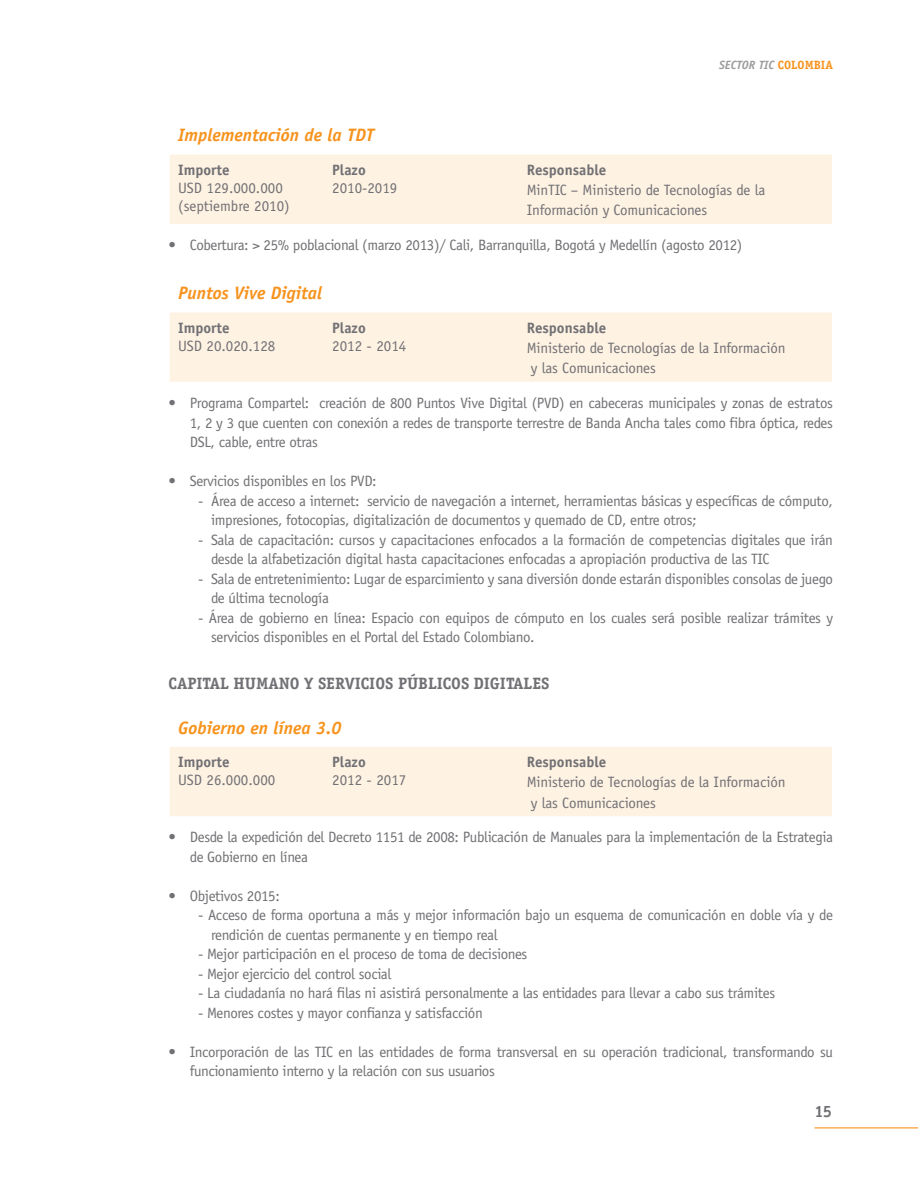
<style>
.page{position:relative;width:918px;height:1188px;background:#fff}
.page>*{position:absolute;margin:0;border:0;box-sizing:border-box;transform-origin:0 0}
.t1{font:italic 700 18px "Officina Sans";color:#f7931d}
.t2{font:700 16.5px "Officina Serif";letter-spacing:-.005em;color:#717074}
.t3{font:15px/19.5px "Officina Sans";letter-spacing:-.025em;color:#717074}
.t4{font:15px/18px "Officina Sans";color:#717074}
.t5{font:700 15px "Officina Sans";color:#717074}
.t6{font:italic 700 12px "Officina Sans";color:#9c9b9d}
.s1{font-family:"Officina Serif";font-style:normal;color:#f7931d}
</style>
<div class="page">
<hr style="left:815px;top:1127px;width:103px;height:1px;background:#f7931d">
<div style="left:170px;top:155px;width:662px;height:69px;background:#fef2e3"></div>
<div style="left:170px;top:313px;width:662px;height:69px;background:#fef2e3"></div>
<div style="left:170px;top:747px;width:662px;height:69px;background:#fef2e3"></div>
<p class="t1" style="left:178px;top:124px;width:198px">Implementación de la TDT</p>
<p class="t5" style="left:178px;top:160px;width:53px">Importe</p>
<p class="t4" style="left:178px;top:179px;width:113px">USD 129.000.000 (septiembre 2010)</p>
<p class="t5" style="left:332px;top:160px;width:35px">Plazo</p>
<p class="t4" style="left:332px;top:179px;width:67px">2010-2019</p>
<p class="t6" style="left:719px;top:58px;width:115px">Sector TIC <span class="s1">COLOMBIA</span></p>
<p class="t5" style="left:527px;top:160px;width:81px">Responsable</p>
<p class="t3" style="left:527px;top:180px;width:240px;line-height:20.2px">MinTIC – Ministerio de Tecnologías de la<br>Información y Comunicaciones</p>
<p class="t3" style="left:169px;top:235px;width:575px">• Cobertura: &gt; 25% poblacional (marzo 2013)/ Cali, Barranquilla, Bogotá y Medellín (agosto 2012)</p>
<p class="t1" style="left:178px;top:282px;width:146px">Puntos Vive Digital</p>
<p class="t5" style="left:178px;top:318px;width:53px">Importe</p>
<p class="t4" style="left:178px;top:337px;width:99px">USD 20.020.128</p>
<p class="t5" style="left:332px;top:318px;width:35px">Plazo</p>
<p class="t4" style="left:332px;top:337px;width:76px">2012 - 2014</p>
<p class="t5" style="left:527px;top:318px;width:81px">Responsable</p>
<p class="t3" style="left:527px;top:338px;width:260px;line-height:20.2px">Ministerio de Tecnologías de la Información y las Comunicaciones</p>
<p class="t3" style="left:190px;top:393px;width:645px;text-align:justify;text-indent:-21px">• Programa Compartel: creación de 800 Puntos Vive Digital (PVD) en cabeceras municipales y zonas de estratos 1, 2 y 3 que cuenten con conexión a redes de transporte terrestre de Banda Ancha tales como fibra óptica, redes DSL, cable, entre otras</p>
<p class="t3" style="left:169px;top:471px;width:210px">• Servicios disponibles en los PVD:</p>
<p class="t3" style="left:211px;top:491px;width:623px;text-indent:-13px">- Área de acceso a internet: servicio de navegación a internet, herramientas básicas y específicas de cómputo, impresiones, fotocopias, digitalización de documentos y quemado de CD, entre otros;</p>
<p class="t3" style="left:211px;top:530px;width:623px;text-indent:-13px">- Sala de capacitación: cursos y capacitaciones enfocados a la formación de competencias digitales que irán desde la alfabetización digital hasta capacitaciones enfocadas a apropiación productiva de las TIC</p>
<p class="t3" style="left:211px;top:569px;width:623px;text-indent:-13px">- Sala de entretenimiento: Lugar de esparcimiento y sana diversión donde estarán disponibles consolas de juego de última tecnología</p>
<p class="t3" style="left:211px;top:608px;width:623px;text-indent:-13px">- Área de gobierno en línea: Espacio con equipos de cómputo en los cuales será posible realizar trámites y servicios disponibles en el Portal del Estado Colombiano.</p>
<p class="t2" style="left:169px;top:673px;width:382px">CAPITAL HUMANO Y SERVICIOS PÚBLICOS DIGITALES</p>
<p class="t1" style="left:178px;top:717px;width:165px">Gobierno en línea 3.0</p>
<p class="t5" style="left:178px;top:753px;width:53px">Importe</p>
<p class="t4" style="left:178px;top:771px;width:99px">USD 26.000.000</p>
<p class="t5" style="left:332px;top:753px;width:35px">Plazo</p>
<p class="t4" style="left:332px;top:771px;width:76px">2012 - 2017</p>
<p class="t5" style="left:527px;top:753px;width:81px">Responsable</p>
<p class="t3" style="left:527px;top:772px;width:260px;line-height:20.2px">Ministerio de Tecnologías de la Información y las Comunicaciones</p>
<p class="t3" style="left:190px;top:828px;width:645px;text-indent:-21px">• Desde la expedición del Decreto 1151 de 2008: Publicación de Manuales para la implementación de la Estrategia de Gobierno en línea</p>
<p class="t3" style="left:169px;top:886px;width:113px">• Objetivos 2015:</p>
<p class="t3" style="left:211px;top:906px;width:623px;text-indent:-13px">- Acceso de forma oportuna a más y mejor información bajo un esquema de comunicación en doble vía y de rendición de cuentas permanente y en tiempo real</p>
<p class="t3" style="left:198px;top:945px;width:331px">- Mejor participación en el proceso de toma de decisiones</p>
<p class="t3" style="left:198px;top:964px;width:195px">- Mejor ejercicio del control social</p>
<p class="t3" style="left:198px;top:984px;width:578px">- La ciudadanía no hará filas ni asistirá personalmente a las entidades para llevar a cabo sus trámites</p>
<p class="t3" style="left:198px;top:1003px;width:286px">- Menores costes y mayor confianza y satisfacción</p>
<p class="t3" style="left:190px;top:1042px;width:645px;text-indent:-21px">• Incorporación de las TIC en las entidades de forma transversal en su operación tradicional, transformando su funcionamiento interno y la relación con sus usuarios</p>
<p class="t2" style="left:815px;top:1101px;width:19px">15</p>
</div>
